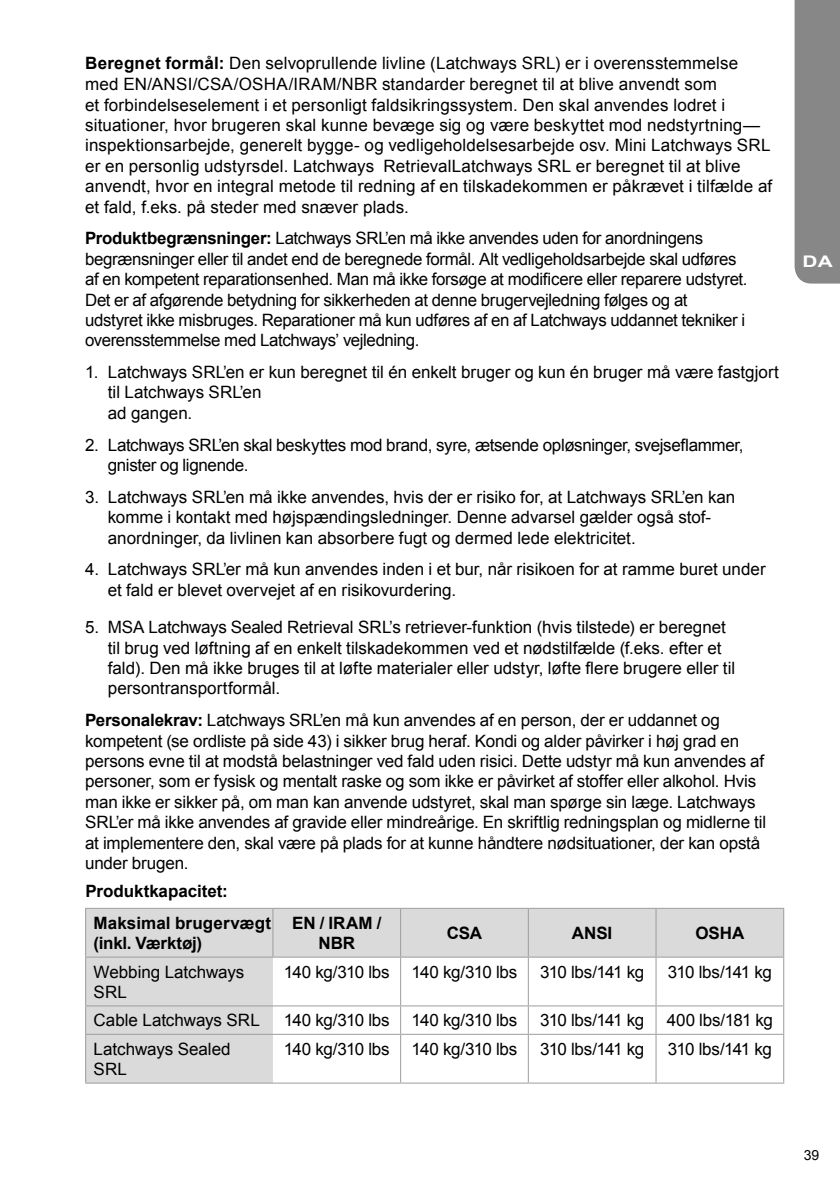
<style>
.page{position:relative;width:840px;height:1191px;background:#fff}
.page>*{position:absolute;margin:0;border:0;box-sizing:border-box;transform-origin:0 0}
.t1{font:17px/20.4px "Arial";letter-spacing:-.01em;color:#000}
.t2{font:17px/20.4px "Arial";letter-spacing:.01em;color:#000}
.t3{font:17px "Arial";letter-spacing:-.03em;color:#000}
.t4{font:700 17px/31.8px "Arial";letter-spacing:-.005em;color:#000}
.t5{font:17px "Arial";letter-spacing:-.04em;color:#000}
.t6{font:700 16px "Arial";color:#fff;scale:1.3 1}
.t7{font:14px "Arial";color:#000}
.s1{font-weight:700}
</style>
<div class="page">
<div style="left:794px;top:0;width:45px;height:283px;background:#878787"></div>
<svg style="left:86px;top:908px;width:696px;height:174px"></svg>
<hr style="left:85px;top:907px;width:188px;height:1px;background:#9d9d9c">
<hr style="left:273px;top:907px;width:127px;height:1px;background:#9d9d9c">
<hr style="left:400px;top:907px;width:128px;height:1px;background:#9d9d9c">
<hr style="left:528px;top:907px;width:127px;height:1px;background:#9d9d9c">
<hr style="left:655px;top:907px;width:128px;height:1px;background:#9d9d9c">
<hr style="left:85px;top:956px;width:188px;height:1px;background:#9d9d9c">
<hr style="left:273px;top:956px;width:127px;height:1px;background:#9d9d9c">
<hr style="left:400px;top:956px;width:128px;height:1px;background:#9d9d9c">
<hr style="left:528px;top:956px;width:127px;height:1px;background:#9d9d9c">
<hr style="left:655px;top:956px;width:128px;height:1px;background:#9d9d9c">
<hr style="left:85px;top:1005px;width:188px;height:1px;background:#9d9d9c">
<hr style="left:273px;top:1005px;width:127px;height:1px;background:#9d9d9c">
<hr style="left:400px;top:1005px;width:128px;height:1px;background:#9d9d9c">
<hr style="left:528px;top:1005px;width:127px;height:1px;background:#9d9d9c">
<hr style="left:655px;top:1005px;width:128px;height:1px;background:#9d9d9c">
<hr style="left:85px;top:908px;width:1px;height:48px;background:#9d9d9c">
<hr style="left:85px;top:957px;width:1px;height:48px;background:#9d9d9c">
<svg style="left:85px;top:1006px;width:1px;height:27px"></svg>
<hr style="left:400px;top:908px;width:1px;height:48px;background:#9d9d9c">
<hr style="left:527px;top:908px;width:1px;height:48px;background:#9d9d9c">
<hr style="left:655px;top:908px;width:1px;height:48px;background:#9d9d9c">
<hr style="left:782px;top:908px;width:1px;height:48px;background:#9d9d9c">
<hr style="left:400px;top:957px;width:1px;height:48px;background:#9d9d9c">
<hr style="left:527px;top:957px;width:1px;height:48px;background:#9d9d9c">
<hr style="left:655px;top:957px;width:1px;height:48px;background:#9d9d9c">
<hr style="left:782px;top:957px;width:1px;height:48px;background:#9d9d9c">
<svg style="left:400px;top:1006px;width:1px;height:27px"></svg>
<svg style="left:527px;top:1006px;width:1px;height:27px"></svg>
<svg style="left:655px;top:1006px;width:1px;height:27px"></svg>
<hr style="left:85px;top:1033px;width:188px;height:1px;background:#9d9d9c">
<hr style="left:85px;top:1034px;width:1px;height:48px;background:#9d9d9c">
<hr style="left:273px;top:1033px;width:127px;height:1px;background:#9d9d9c">
<hr style="left:400px;top:1033px;width:128px;height:1px;background:#9d9d9c">
<hr style="left:400px;top:1034px;width:1px;height:48px;background:#9d9d9c">
<hr style="left:528px;top:1033px;width:127px;height:1px;background:#9d9d9c">
<hr style="left:527px;top:1034px;width:1px;height:48px;background:#9d9d9c">
<hr style="left:655px;top:1033px;width:128px;height:1px;background:#9d9d9c">
<hr style="left:655px;top:1034px;width:1px;height:48px;background:#9d9d9c">
<hr style="left:782px;top:1034px;width:1px;height:48px;background:#9d9d9c">
<hr style="left:85px;top:1082px;width:188px;height:1px;background:#9d9d9c">
<hr style="left:273px;top:1082px;width:127px;height:1px;background:#9d9d9c">
<hr style="left:400px;top:1082px;width:128px;height:1px;background:#9d9d9c">
<hr style="left:528px;top:1082px;width:127px;height:1px;background:#9d9d9c">
<hr style="left:655px;top:1082px;width:128px;height:1px;background:#9d9d9c">
<hr style="left:272px;top:908px;width:1px;height:48px;background:#9d9d9c">
<p class="t2" style="left:85px;top:53px;width:688px"><span class="s1">Beregnet formål:</span> Den selvoprullende livline (Latchways SRL) er i overensstemmelse med EN/ANSI/CSA/OSHA/IRAM/NBR standarder beregnet til at blive anvendt som<br>et forbindelseselement i et personligt faldsikringssystem. Den skal anvendes lodret i situationer, hvor brugeren skal kunne bevæge sig og være beskyttet mod nedstyrtning— inspektionsarbejde, generelt bygge- og vedligeholdelsesarbejde osv. Mini Latchways SRL er en personlig udstyrsdel. Latchways RetrievalLatchways SRL er beregnet til at blive anvendt, hvor en integral metode til redning af en tilskadekommen er påkrævet i tilfælde af et fald, f.eks. på steder med snæver plads.</p>
<p class="t1" style="left:85px;top:228px;width:663px"><span class="s1">Produktbegrænsninger:</span> Latchways SRL’en må ikke anvendes uden for anordningens begrænsninger eller til andet end de beregnede formål. Alt vedligeholdsarbejde skal udføres af en kompetent reparationsenhed. Man må ikke forsøge at modificere eller reparere udstyret.<br>Det er af afgørende betydning for sikkerheden at denne brugervejledning følges og at udstyret ikke misbruges. Reparationer må kun udføres af en af Latchways uddannet tekniker i overensstemmelse med Latchways’ vejledning.</p>
<p class="t1" style="left:108px;top:362px;width:672px;text-indent:-23px">1. Latchways SRL’en er kun beregnet til én enkelt bruger og kun én bruger må være fastgjort til Latchways SRL’en<br>ad gangen.</p>
<p class="t1" style="left:108px;top:434px;width:637px;text-indent:-23px">2. Latchways SRL’en skal beskyttes mod brand, syre, ætsende opløsninger, svejseflammer, gnister og lignende.</p>
<p class="t1" style="left:108px;top:487px;width:628px;text-indent:-23px">3. Latchways SRL’en må ikke anvendes, hvis der er risiko for, at Latchways SRL’en kan komme i kontakt med højspændingsledninger. Denne advarsel gælder også stof&shy;anordninger, da livlinen kan absorbere fugt og dermed lede elektricitet.</p>
<p class="t1" style="left:108px;top:559px;width:659px;text-indent:-23px">4. Latchways SRL’er må kun anvendes inden i et bur, når risikoen for at ramme buret under et fald er blevet overvejet af en risikovurdering.</p>
<p class="t1" style="left:108px;top:617px;width:628px;text-indent:-23px">5. MSA Latchways Sealed Retrieval SRL’s retriever-funktion (hvis tilstede) er beregnet til brug ved løftning af en enkelt tilskadekommen ved et nødstilfælde (f.eks. efter et fald). Den må ikke bruges til at løfte materialer eller udstyr, løfte flere brugere eller til persontransportformål.</p>
<p class="t1" style="left:85px;top:710px;width:682px"><span class="s1">Personalekrav:</span> Latchways SRL’en må kun anvendes af en person, der er uddannet og kompetent (se ordliste på side 43) i sikker brug heraf. Kondi og alder påvirker i høj grad en persons evne til at modstå belastninger ved fald uden risici. Dette udstyr må kun anvendes af personer, som er fysisk og mentalt raske og som ikke er påvirket af stoffer eller alkohol. Hvis man ikke er sikker på, om man kan anvende udstyret, skal man spørge sin læge. Latchways SRL’er må ikke anvendes af gravide eller mindreårige. En skriftlig redningsplan og midlerne til at implementere den, skal være på plads for at kunne håndtere nødsituationer, der kan opstå under brugen.</p>
<p class="t4" style="left:94px;top:875px;width:179px;text-indent:-8px">Produktkapacitet:<br>Maksimal brugervægt</p>
<p class="t4" style="left:94px;top:927px;width:110px">(inkl. Værktøj)</p>
<p class="t4" style="left:292px;top:913px;width:91px;line-height:20.4px;text-align:center">EN / IRAM /<br>NBR</p>
<p class="t4" style="left:446px;top:917px;width:37px">CSA</p>
<p class="t4" style="left:571px;top:917px;width:42px">ANSI</p>
<p class="t4" style="left:695px;top:917px;width:50px">OSHA</p>
<p class="t1" style="left:94px;top:961px;width:152px">Webbing Latchways<br>SRL</p>
<p class="t3" style="left:284px;top:960px;width:107px">140 kg/310 lbs</p>
<p class="t3" style="left:411px;top:960px;width:107px">140 kg/310 lbs</p>
<p class="t5" style="left:540px;top:960px;width:105px">310 lbs/141 kg</p>
<p class="t5" style="left:667px;top:960px;width:105px">310 lbs/141 kg</p>
<p class="t1" style="left:94px;top:1010px;width:168px">Cable Latchways SRL</p>
<p class="t3" style="left:284px;top:1009px;width:107px">140 kg/310 lbs</p>
<p class="t3" style="left:411px;top:1009px;width:107px">140 kg/310 lbs</p>
<p class="t5" style="left:540px;top:1009px;width:105px">310 lbs/141 kg</p>
<p class="t1" style="left:666px;top:1010px;width:108px">400 lbs/181 kg</p>
<p class="t1" style="left:94px;top:1038px;width:138px">Latchways Sealed<br>SRL</p>
<p class="t3" style="left:284px;top:1037px;width:107px">140 kg/310 lbs</p>
<p class="t3" style="left:411px;top:1037px;width:107px">140 kg/310 lbs</p>
<p class="t5" style="left:540px;top:1037px;width:105px">310 lbs/141 kg</p>
<p class="t5" style="left:667px;top:1037px;width:105px">310 lbs/141 kg</p>
<p class="t6" style="left:802px;top:251px;width:25px">DA</p>
<p class="t7" style="left:803px;top:1145px;width:17px">39</p>
</div>
